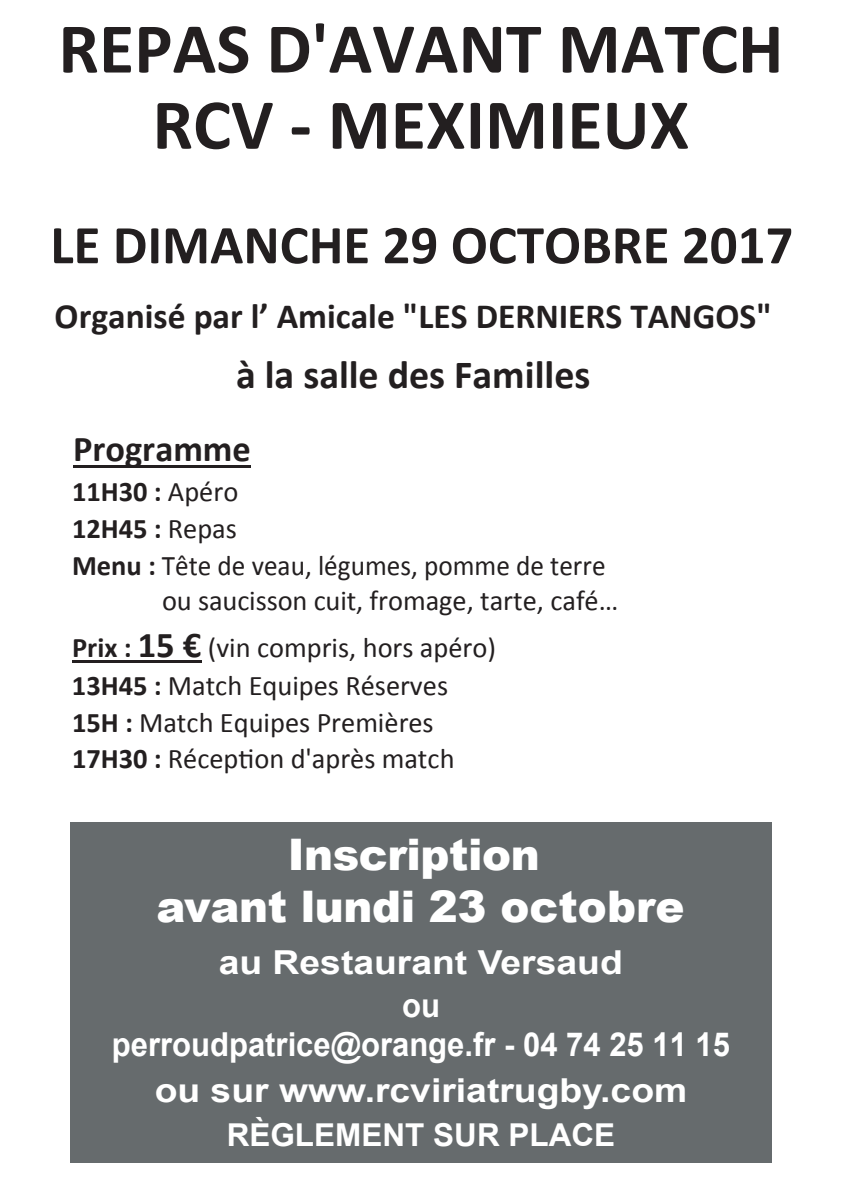
<style>
.page{position:relative;width:842px;height:1191px;background:#fff}
.page>*{position:absolute;margin:0;border:0;box-sizing:border-box;transform-origin:0 0}
.t1{font:700 72px/76px "Calibri";color:#231f20;text-align:center}
.t2{font:700 55px "Calibri";color:#231f20}
.t3{font:900 43.6px/52.2px "Arial";letter-spacing:-.01em;color:#fff;text-align:center}
.t4{font:700 40px "Calibri";color:#231f20}
.t5{font:700 36.4px "Calibri";color:#231f20}
.t6{font:700 35.6px "Calibri";color:#231f20}
.t7{font:700 33px/45.4px "Arial";color:#fff;text-align:center;scale:.94 1}
.t8{font:700 33px/42.6px "Arial";color:#fff;text-align:center;scale:1.13 1}
.t9{font:700 31.6px "Arial";color:#fff}
.t10{font:28.4px/37.2px "Calibri";color:#231f20}
.t11{font:28.4px "Calibri";color:#231f20;scale:.96 1}
.t12{font:700 28.4px "Calibri";color:#231f20}
.s1{font-weight:400}
.s2{font-weight:700}
.s3{font-weight:700;font-size:36.4px}
</style>
<div class="page">
<hr style="left:73px;top:465px;width:178px;height:2px;background:#231f20">
<hr style="left:72px;top:660px;width:66px;height:2px;background:#231f20">
<hr style="left:138px;top:660px;width:63px;height:2px;background:#231f20">
<div style="left:70px;top:822px;width:702px;height:340px;background:#666b6d"></div>
<h1 class="t1" style="left:58px;top:11px;width:726px">REPAS D'AVANT MATCH<br>RCV - MEXIMIEUX</h1>
<h2 class="t2" style="left:50px;top:210px;width:745px">LE DIMANCHE 29 OCTOBRE 2017</h2>
<p class="t6" style="left:55px;top:293px;width:719px">Organisé par l’ Amicale "LES DERNIERS TANGOS"</p>
<h3 class="t4" style="left:236px;top:349px;width:356px">à la salle des Familles</h3>
<p class="t5" style="left:73px;top:425px;width:179px">Programme</p>
<p class="t12" style="left:72px;top:474px;width:168px">11H30 : <span class="s1">Apéro</span></p>
<p class="t12" style="left:72px;top:510px;width:166px">12H45 : <span class="s1">Repas</span></p>
<p class="t11" style="left:72px;top:547px;width:557px"><span class="s2">Menu :</span> Tête de veau, légumes, pomme de terre</p>
<p class="t10" style="left:162px;top:582px;width:458px">ou saucisson cuit, fromage, tarte, café…</p>
<p class="t10" style="left:72px;top:628px;width:425px"><span class="s2">Prix :</span> <span class="s3">15 €</span> (vin compris, hors apéro)<br><span class="s2">13H45 :</span> Match Equipes Réserves<br><span class="s2">15H :</span> Match Equipes Premières<br><span class="s2">17H30 :</span> Réception d'après match</p>
<h3 class="t3" style="left:156px;top:826px;width:529px">Inscription<br>avant lundi 23 octobre</h3>
<p class="t8" style="left:219px;top:942px;width:359px">au Restaurant Versaud ou</p>
<p class="t7" style="left:112px;top:1022px;width:659px">perroudpatrice@orange.fr - 04 74 25 11 15 ou sur www.rcviriatrugby.com</p>
<p class="t9" style="left:227px;top:1113px;width:390px">RÈGLEMENT SUR PLACE</p>
</div>
